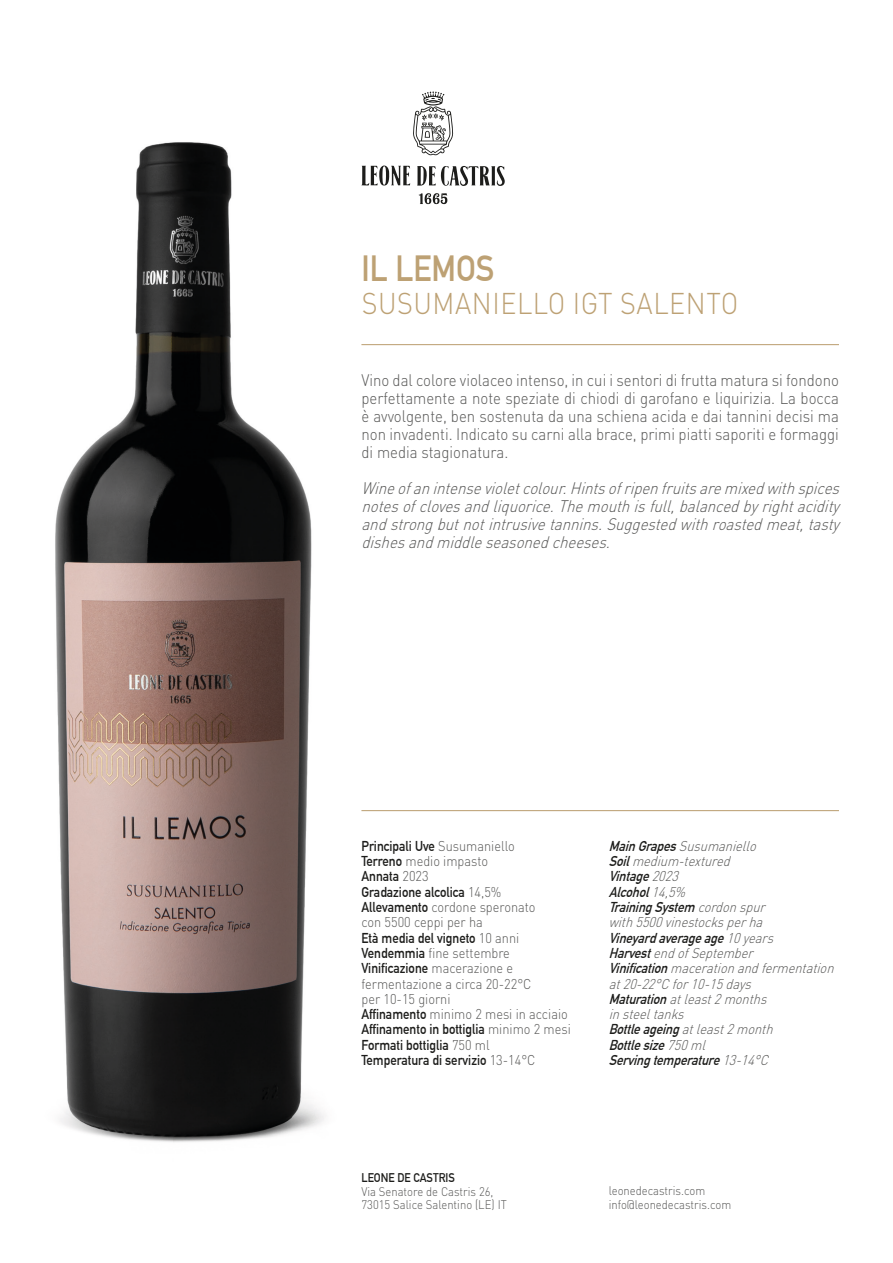
<style>
.page{position:relative;width:893px;height:1263px;background:#fff}
.page>*{position:absolute;margin:0;border:0;box-sizing:border-box;transform-origin:0 0}
.t1{font:700 35.7px "DIN Alternate";color:#bda174;scale:.91 1}
.t2{font:300 29.7px "DIN Pro";letter-spacing:.02em;color:#bda174;scale:.91 1}
.t3{font:300 16.5px/18px "DIN Pro";color:#575756;text-align:justify;scale:.91 1}
.t4{font:italic 300 16.5px/18px "DIN Pro";color:#575756;text-align:justify;scale:.91 1}
.t5{font:italic 300 14.1px/15.3px "DIN Pro";color:#575756;scale:.91 1}
.t6{font:700 14.1px/15.3px "DIN Alternate";color:#1d1d1b;scale:.91 1}
.t7{font:300 14.1px/15.3px "DIN Pro";color:#575756;scale:.91 1}
.t8{font:italic 700 14.1px/15.3px "DIN Alternate";color:#1d1d1b;scale:.91 1}
.t9{font:300 12.3px/13.5px "DIN Pro";color:#575756;scale:.91 1}
.t10{font:700 12.3px "DIN Alternate";color:#1d1d1b;scale:.91 1}
.s1{font-family:"DIN Pro";font-weight:300;color:#575756}
.s2{font-family:"DIN Alternate";font-weight:700;color:#1d1d1b}
</style>
<div class="page">
<img style="left:55px;top:142px;width:784px;height:1000px">
<hr style="left:361px;top:344px;width:478px;height:1px;background:#bda174">
<hr style="left:361px;top:810px;width:478px;height:1px;background:#bda174">
<svg style="left:361px;top:165px;width:49px;height:21px"></svg>
<svg style="left:417px;top:166px;width:88px;height:20px"></svg>
<svg style="left:419px;top:193px;width:28px;height:11px"></svg>
<svg style="left:412px;top:91px;width:42px;height:64px"></svg>
<h1 class="t1" style="left:361px;top:242px;width:148px">IL LEMOS</h1>
<h2 class="t2" style="left:362px;top:280px;width:416px">SUSUMANIELLO IGT SALENTO</h2>
<p class="t3" style="left:361px;top:370px;width:526px">Vino dal colore violaceo intenso, in cui i sentori di frutta matura si fondono perfettamente a note speziate di chiodi di garofano e liquirizia. La bocca è avvolgente, ben sostenuta da una schiena acida e dai tannini decisi ma non invadenti. Indicato su carni alla brace, primi piatti saporiti e formaggi di media stagionatura.</p>
<p class="t4" style="left:361px;top:478px;width:533px">Wineofanintensevioletcolour.Hintsofripenfruitsaremixedwithspices notesofclovesandliquorice.Themouthisfull,balancedbyrightacidity andstrongbutnotintrusivetannins.Suggestedwithroastedmeat,tasty dishesandmiddleseasonedcheeses.</p>
<p class="t6" style="left:361px;top:837px;width:170px">Principali Uve <span class="s1">Susumaniello</span></p>
<p class="t7" style="left:361px;top:852px;width:141px"><span class="s2">Terreno</span> medio impasto</p>
<p class="t6" style="left:361px;top:868px;width:155px">Annata <span class="s1">2023<br></span>Gradazione alcolica <span class="s1">14,5%</span></p>
<p class="t7" style="left:361px;top:898px;width:193px"><span class="s2">Allevamento</span> cordone speronato con 5500 ceppi per ha</p>
<p class="t6" style="left:361px;top:929px;width:175px">Età media del vigneto <span class="s1">10 anni</span></p>
<p class="t7" style="left:361px;top:944px;width:165px"><span class="s2">Vendemmia</span> fine settembre</p>
<p class="t6" style="left:361px;top:960px;width:168px">Vinificazione <span class="s1">macerazione e</span></p>
<p class="t7" style="left:361px;top:974px;width:228px">fermentazione a circa 20-22°C<br>per 10-15 giorni<br><span class="s2">Affinamento</span> minimo 2 mesi in acciaio</p>
<p class="t6" style="left:361px;top:1021px;width:232px">Affinamento in bottiglia <span class="s1">minimo 2 mesi<br></span>Formati bottiglia <span class="s1">750 ml<br></span>Temperatura di servizio <span class="s1">13-14°C</span></p>
<p class="t5" style="left:609px;top:837px;width:169px"><span class="s2">MainGrapes</span>Susumaniello<br><span class="s2">Soil</span>medium-textured</p>
<p class="t8" style="left:609px;top:868px;width:179px">Vintage<span class="s1">2023<br></span>Alcohol<span class="s1">14,5%<br></span>TrainingSystem <span class="s1">cordonspur</span></p>
<p class="t5" style="left:609px;top:913px;width:176px">with5500vinestocksperha</p>
<p class="t8" style="left:609px;top:929px;width:188px">Vineyardaverageage<span class="s1">10years</span></p>
<p class="t5" style="left:609px;top:944px;width:254px"><span class="s2">Harvest</span>endofSeptember<br><span class="s2">Vinification</span>macerationandfermentation at20-22°Cfor10-15days<br><span class="s2">Maturation</span>atleast2months insteeltanks<br><span class="s2">Bottleageing</span>atleast2month</p>
<p class="t8" style="left:609px;top:1036px;width:182px">Bottlesize<span class="s1">750ml<br></span>Servingtemperature<span class="s1">13-14°C</span></p>
<p class="t10" style="left:361px;top:1168px;width:104px">LEONE DE CASTRIS</p>
<p class="t9" style="left:361px;top:1183px;width:161px">Via Senatore de Castris 26,<br>73015 Salice Salentino (LE) IT</p>
<p class="t9" style="left:609px;top:1183px;width:136px">leonedecastris.com info@leonedecastris.com</p>
</div>
